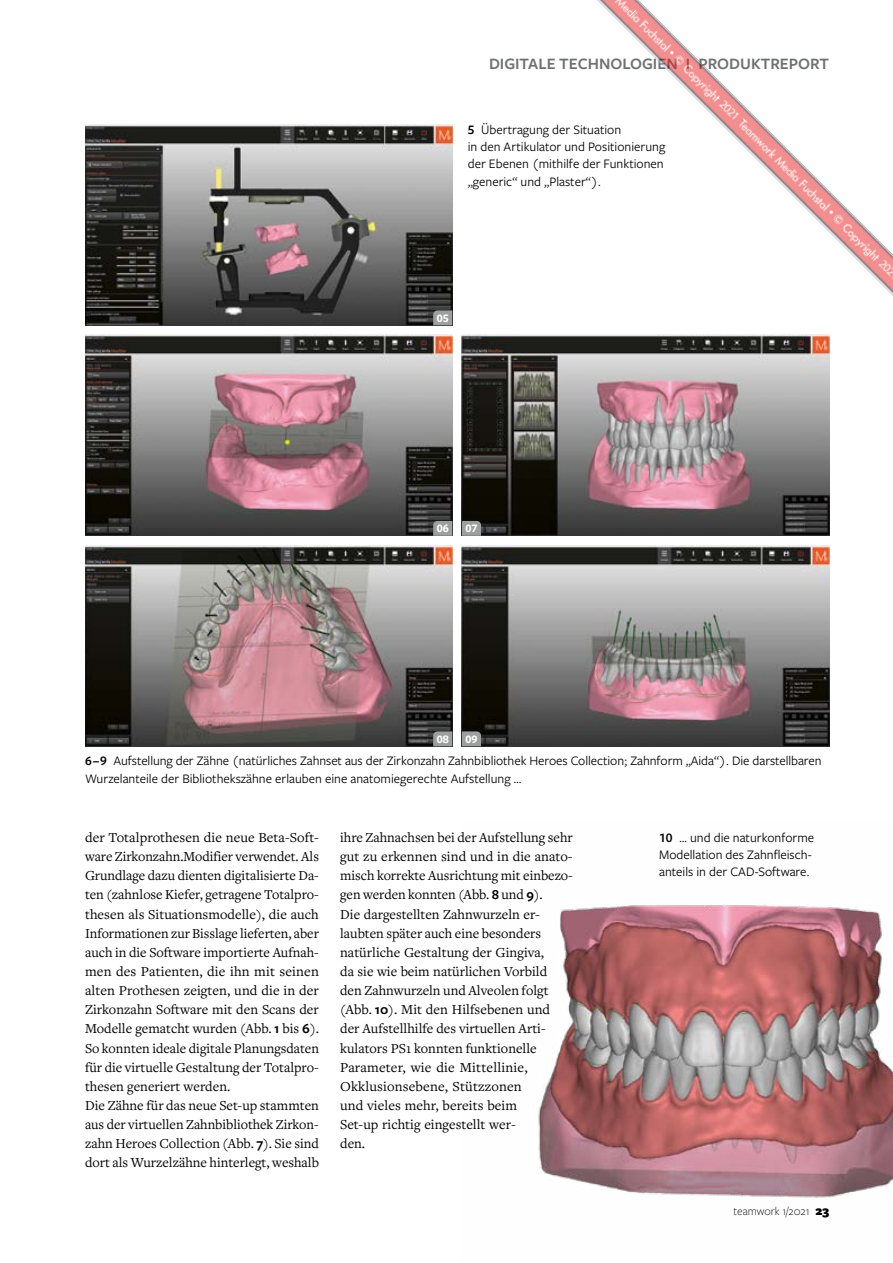
<style>
.page{position:relative;width:893px;height:1263px;background:#fff}
.page>*{position:absolute;margin:0;border:0;box-sizing:border-box;transform-origin:0 0}
.t1{font:600 16.5px "Freight Sans Pro";color:#6f7070}
.t2{font:14.25px/19.2px "Freight Text Pro";color:#000}
.t3{font:13.5px/17.2px "Freight Sans Pro";color:#000}
.t4{font:300 12px "Freight Sans Pro";color:#000}
.t5{font:700 12px "Freight Sans Pro";color:#fff}
.s1{font-weight:600}
.s2{font-family:"Freight Sans Pro";font-weight:600}
.s3{font-weight:900;font-size:13.5px}
</style>
<div class="page">
<img style="left:85px;top:124px;width:367px;height:201px">
<img style="left:85px;top:545px;width:367px;height:201px">
<img style="left:85px;top:335px;width:367px;height:201px">
<img style="left:462px;top:335px;width:367px;height:201px">
<img style="left:462px;top:545px;width:367px;height:201px">
<img style="left:538px;top:905px;width:355px;height:293px">
<svg style="left:433px;top:310px;width:19px;height:15px"></svg>
<svg style="left:433px;top:521px;width:19px;height:15px"></svg>
<svg style="left:462px;top:521px;width:19px;height:15px"></svg>
<svg style="left:462px;top:731px;width:19px;height:15px"></svg>
<svg style="left:433px;top:731px;width:19px;height:15px"></svg>
<img style="left:597px;top:0;width:296px;height:296px">
<p class="t1" style="left:489px;top:52px;width:341px">DIGITALE TECHNOLOGIEN I PRODUKTREPORT</p>
<p class="t3" style="left:468px;top:120px;width:199px"><span class="s1">5</span> Übertragung der Situation<br>in den Artikulator und Positionierung der Ebenen (mithilfe der Funktionen „generic“ und „Plaster“).</p>
<p class="t5" style="left:437px;top:310px;width:13px">05</p>
<p class="t5" style="left:437px;top:520px;width:13px">06</p>
<p class="t5" style="left:465px;top:520px;width:13px">07</p>
<p class="t5" style="left:437px;top:731px;width:13px">08</p>
<p class="t5" style="left:465px;top:731px;width:13px">09</p>
<p class="t3" style="left:85px;top:752px;width:738px"><span class="s1">6 – 9</span> Aufstellung der Zähne (natürliches Zahnset aus der Zirkonzahn Zahnbibliothek Heroes Collection; Zahnform „Aida“). Die darstellbaren<br>Wurzelanteile der Bibliothekszähne erlauben eine anatomiegerechte Aufstellung …</p>
<p class="t2" style="left:85px;top:827px;width:235px">der Totalprothesen die neue Beta-Soft&shy;ware Zirkonzahn.Modifier verwendet. Als Grundlage dazu dienten digitalisierte Da&shy;ten (zahnlose Kiefer, getragene Totalpro&shy;thesen als Situationsmodelle), die auch Informationen zur Bisslage lieferten, aber auch in die Software importierte Aufnah&shy;men des Patienten, die ihn mit seinen alten Prothesen zeigten, und die in der Zirkonzahn Software mit den Scans der Modelle gematcht wurden (Abb. <span class="s2">1</span> bis <span class="s2">6</span>).<br>So konnten ideale digitale Planungsdaten für die virtuelle Gestaltung der Totalpro&shy;thesen generiert werden.<br>Die Zähne für das neue Set-up stammten aus der virtuellen Zahnbibliothek Zirkon&shy;zahn Heroes Collection (Abb. <span class="s2">7</span>). Sie sind dort als Wurzelzähne hinterlegt, weshalb</p>
<p class="t2" style="left:340px;top:827px;width:234px">ihre Zahnachsen bei der Aufstellung sehr gut zu erkennen sind und in die anato&shy;misch korrekte Ausrichtung mit einbezo&shy;gen werden konnten (Abb. <span class="s2">8</span> und <span class="s2">9</span>).<br>Die dargestellten Zahnwurzeln er&shy;laubten später auch eine besonders natürliche Gestaltung der Gingiva,<br>da sie wie beim natürlichen Vorbild<br>den Zahnwurzeln und Alveolen folgt (Abb. <span class="s2">10</span>). Mit den Hilfsebenen und der Aufstellhilfe des virtuellen Arti&shy;kulators PS1 konnten funktionelle Parameter, wie die Mittellinie, Okklusionsebene, Stützzonen<br>und vieles mehr, bereits beim<br>Set-up richtig eingestellt wer-<br>den.</p>
<p class="t3" style="left:659px;top:828px;width:157px"><span class="s1">10</span> … und die naturkonforme<br>Modellation des Zahnfleisch&shy;anteils in der CAD-Software.</p>
<p class="t4" style="left:733px;top:1203px;width:97px">teamwork 1/2021 <span class="s3">23</span></p>
</div>
